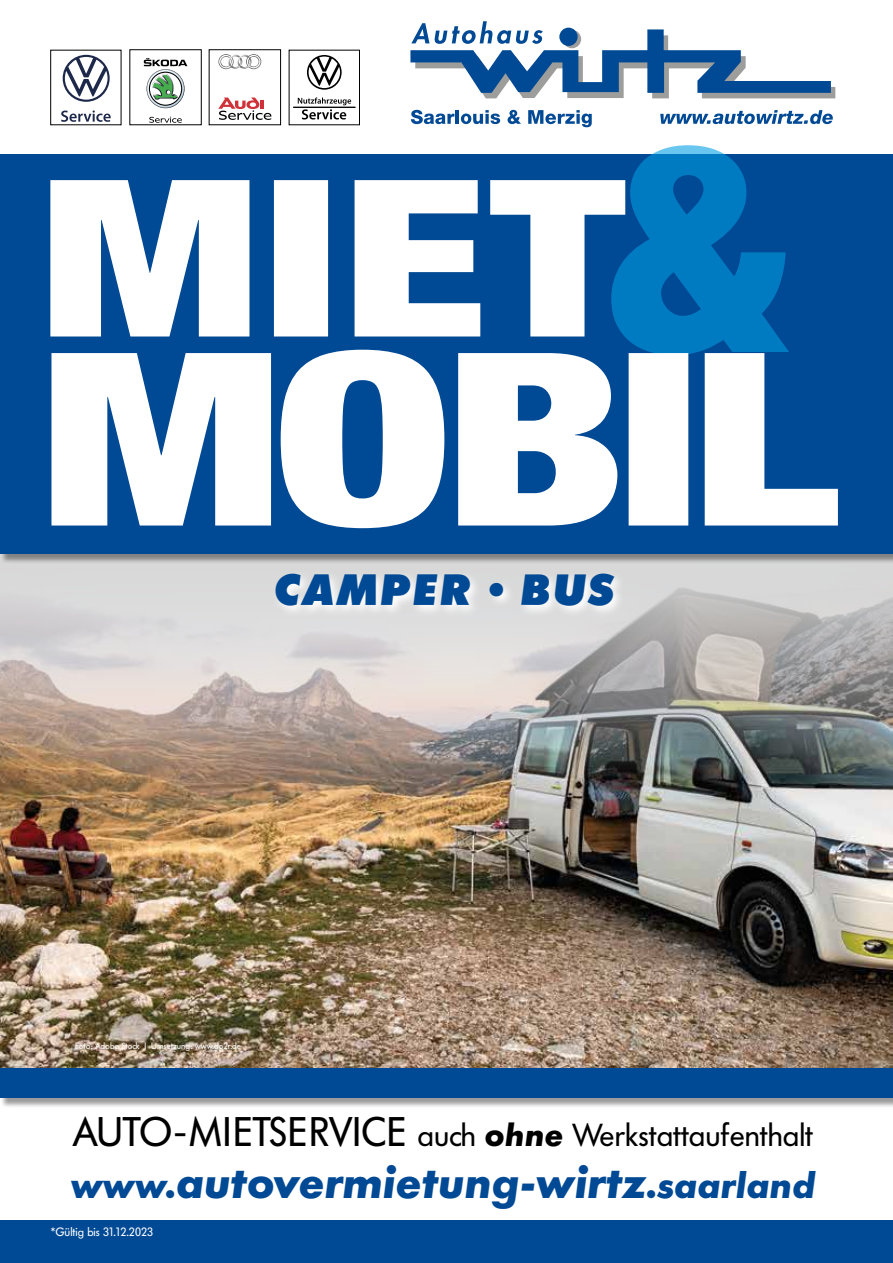
<style>
.page{position:relative;width:893px;height:1263px;background:#fff}
.page>*{position:absolute;margin:0;border:0;box-sizing:border-box;transform-origin:0 0}
.t1{font:italic 700 43.5px "Futura BQ";color:#004994}
.t2{font:italic 800 43.5px "Futura BQ";letter-spacing:.08em;color:#004994}
.t3{font:31.5px "Futura BQ";color:#000}
.t4{font:12px "Futura BQ";color:#fff}
.t5{font:9px "Futura BQ";color:#fff}
.s1{font-size:40.95px}
.s2{font-weight:700;font-style:italic}
.s3{font-size:36px}
</style>
<div class="page">
<div style="left:0;top:1220px;width:893px;height:43px;background:#004994"></div>
<div style="left:0;top:154px;width:893px;height:399px;background:#004994"></div>
<div style="left:0;top:1069px;width:893px;height:39px;background:#000;opacity:.4"></div>
<div style="left:0;top:1068px;width:893px;height:29px;background:#004994"></div>
<svg style="left:624px;top:145px;width:164px;height:205px"></svg>
<svg style="left:50px;top:180px;width:575px;height:156px;fill:#fff"></svg>
<img style="left:0;top:553px;width:893px;height:515px">
<svg style="left:660px;top:110px;width:173px;height:14px"></svg>
<svg style="left:411px;top:110px;width:43px;height:14px"></svg>
<hr style="left:456px;top:110px;width:3px;height:14px;background:#004994">
<svg style="left:461px;top:110px;width:39px;height:14px"></svg>
<svg style="left:508px;top:110px;width:13px;height:14px"></svg>
<svg style="left:528px;top:110px;width:64px;height:17px"></svg>
<svg style="left:410px;top:21px;width:425px;height:77px"></svg>
<svg style="left:272px;top:570px;width:354px;height:48px"></svg>
<svg style="left:51px;top:350px;width:787px;height:178px;fill:#fff"></svg>
<svg style="left:149px;top:117px;width:33px;height:6px"></svg>
<svg style="left:144px;top:58px;width:43px;height:50px"></svg>
<div style="left:130px;top:49px;width:72px;height:76px;border:1px solid #000"></div>
<svg style="left:219px;top:55px;width:42px;height:14px"></svg>
<svg style="left:218px;top:98px;width:53px;height:22px"></svg>
<div style="left:209px;top:49px;width:72px;height:76px;border:1px solid #000"></div>
<svg style="left:63px;top:55px;width:47px;height:47px"></svg>
<svg style="left:61px;top:110px;width:50px;height:12px"></svg>
<svg style="left:307px;top:55px;width:35px;height:35px"></svg>
<svg style="left:298px;top:97px;width:53px;height:22px"></svg>
<hr style="left:293px;top:107px;width:62px;height:1px;background:#000">
<h1 class="t2" style="left:273px;top:563px;width:342px">CAMPER • BUS</h1>
<p class="t5" style="left:75px;top:1040px;width:168px">Foto: Adobe Stock I Umsetzung: www.do2r.de</p>
<p class="t3" style="left:73px;top:1117px;width:742px"><span class="s1">AUTO-MIETSERVICE</span> auch <span class="s2">ohne</span> Werkstattaufenthalt</p>
<h1 class="t1" style="left:70px;top:1158px;width:746px"><span class="s3">www.</span>autovermietung-wirtz<span class="s3">.saarland</span></h1>
<p class="t4" style="left:50px;top:1225px;width:104px">*Gültig bis 31.12.2023</p>
</div>
